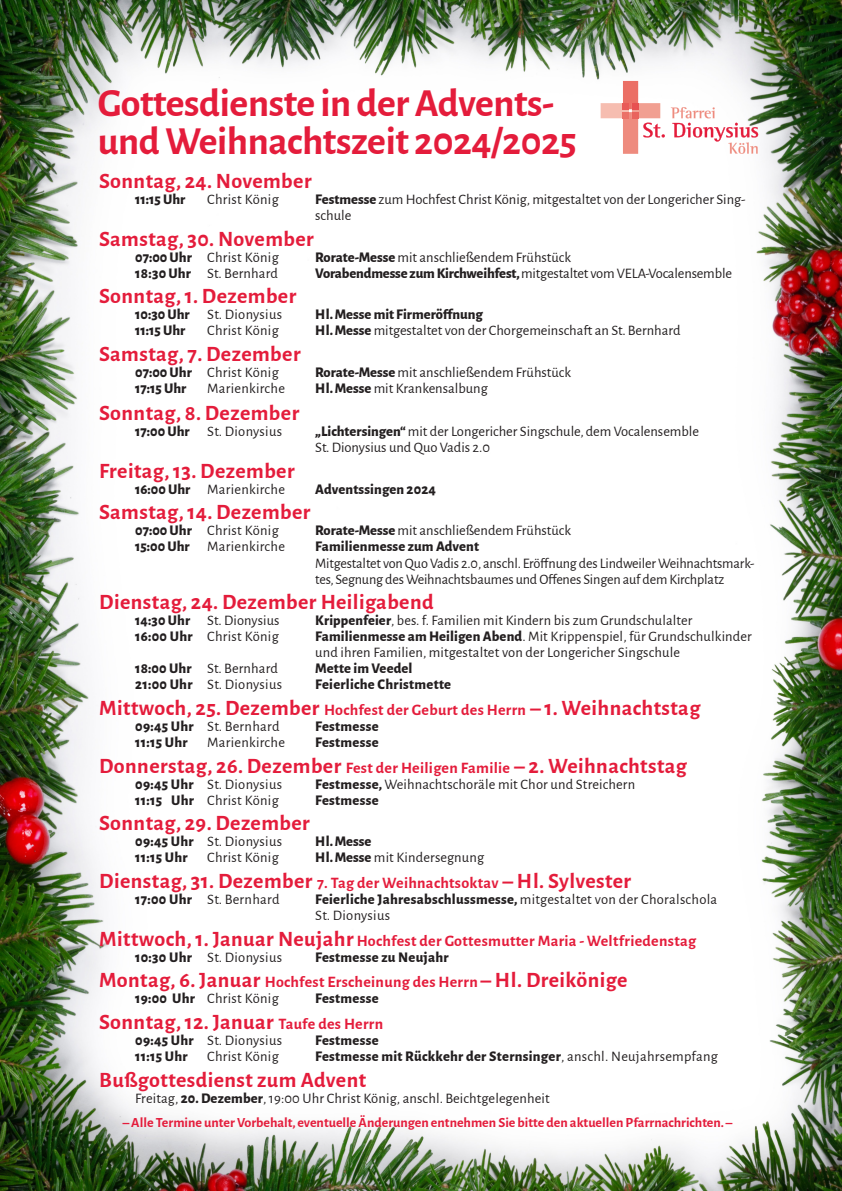
<style>
.page{position:relative;width:842px;height:1191px;background:#fff}
.page>*{position:absolute;margin:0;border:0;box-sizing:border-box;transform-origin:0 0}
.t1{font:700 40px/38px "Alegreya Sans";letter-spacing:-.01em;color:#e41c3b}
.t2{font:700 22px "Alegreya Sans";letter-spacing:.02em;color:#e41c3b}
.t3{font:700 16px "Alegreya Sans";letter-spacing:.02em;color:#e41c3b}
.t4{font:14.5px/16px "Alegreya Sans";letter-spacing:.005em;color:#231f20}
.t5{font:800 14.5px "Alegreya Sans";letter-spacing:.02em;color:#231f20}
.t6{font:800 14.5px "Alegreya Sans";color:#231f20}
.t7{font:700 14px "Alegreya Sans";color:#e41c3b}
.s1{font-weight:800}
.s2{font-size:16px}
.s3{font-size:22px}
.s4{font-weight:400}
</style>
<div class="page">
<img style="left:0;top:0;width:842px;height:1191px">
<svg style="left:601px;top:81px;width:64px;height:73px"></svg>
<svg style="left:671px;top:107px;width:87px;height:47px"></svg>
<h1 class="t1" style="left:98px;top:81px;width:481px">Gottesdienste in der Advents&shy;und Weihnachtszeit 2024/2025</h1>
<h2 class="t2" style="left:99px;top:165px;width:214px">Sonntag, 24. November</h2>
<p class="t5" style="left:135px;top:188px;width:52px">11:15 Uhr</p>
<p class="t4" style="left:207px;top:191px;width:73px">Christ König</p>
<p class="t4" style="left:315px;top:191px;width:432px"><span class="s1">Festmesse</span> zum Hochfest Christ König, mitgestaltet von der Longericher Sing&shy;schule</p>
<h2 class="t2" style="left:99px;top:222px;width:216px">Samstag, 30. November</h2>
<p class="t4" style="left:135px;top:248px;width:145px"><span class="s1">07:00 Uhr</span> Christ König</p>
<p class="t4" style="left:315px;top:248px;width:257px"><span class="s1">Rorate-Messe</span> mit anschließendem Frühstück</p>
<p class="t4" style="left:135px;top:264px;width:144px"><span class="s1">18:30 Uhr</span> St. Bernhard</p>
<p class="t4" style="left:315px;top:264px;width:418px"><span class="s1">Vorabendmesse zum Kirchweihfest,</span> mitgestaltet vom VELA-Vocalensemble</p>
<h2 class="t2" style="left:99px;top:280px;width:199px">Sonntag, 1. Dezember</h2>
<p class="t4" style="left:135px;top:306px;width:148px"><span class="s1">10:30 Uhr</span> St. Dionysius</p>
<p class="t6" style="left:315px;top:304px;width:169px">Hl. Messe mit Firmeröffnung</p>
<p class="t5" style="left:135px;top:320px;width:52px">11:15 Uhr</p>
<p class="t4" style="left:207px;top:322px;width:73px">Christ König</p>
<p class="t4" style="left:315px;top:322px;width:367px"><span class="s1">Hl. Messe</span> mitgestaltet von der Chorgemeinschaft an St. Bernhard</p>
<h2 class="t2" style="left:99px;top:338px;width:203px">Samstag, 7. Dezember</h2>
<p class="t4" style="left:135px;top:364px;width:145px"><span class="s1">07:00 Uhr</span> Christ König</p>
<p class="t4" style="left:315px;top:364px;width:257px"><span class="s1">Rorate-Messe</span> mit anschließendem Frühstück</p>
<p class="t5" style="left:135px;top:377px;width:53px">17:15 Uhr</p>
<p class="t4" style="left:207px;top:380px;width:79px">Marienkirche</p>
<p class="t4" style="left:315px;top:380px;width:174px"><span class="s1">Hl. Messe</span> mit Krankensalbung</p>
<h2 class="t2" style="left:99px;top:397px;width:202px">Sonntag, 8. Dezember</h2>
<p class="t4" style="left:135px;top:423px;width:148px"><span class="s1">17:00 Uhr</span> St. Dionysius</p>
<p class="t4" style="left:315px;top:423px;width:385px"><span class="s1">„Lichtersingen“</span> mit der Longericher Singschule, dem Vocalensemble<br>St. Dionysius und Quo Vadis 2.0</p>
<h2 class="t2" style="left:99px;top:454px;width:197px">Freitag, 13. Dezember</h2>
<p class="t4" style="left:135px;top:480px;width:151px"><span class="s1">16:00 Uhr</span> Marienkirche</p>
<p class="t5" style="left:315px;top:478px;width:122px">Adventssingen 2024</p>
<h2 class="t2" style="left:99px;top:496px;width:213px">Samstag, 14. Dezember</h2>
<p class="t4" style="left:135px;top:522px;width:145px"><span class="s1">07:00 Uhr</span> Christ König</p>
<p class="t4" style="left:315px;top:522px;width:257px"><span class="s1">Rorate-Messe</span> mit anschließendem Frühstück</p>
<p class="t4" style="left:135px;top:538px;width:151px"><span class="s1">15:00 Uhr</span> Marienkirche</p>
<p class="t5" style="left:315px;top:536px;width:165px">Familienmesse zum Advent</p>
<p class="t4" style="left:315px;top:554px;width:441px">Mitgestaltet von Quo Vadis 2.0, anschl. Eröffnung des Lindweiler Weihnachtsmark&shy;tes, Segnung des Weihnachtsbaumes und Offenes Singen auf dem Kirchplatz</p>
<h2 class="t2" style="left:99px;top:586px;width:336px">Dienstag, 24. Dezember Heiligabend</h2>
<p class="t4" style="left:135px;top:612px;width:146px"><span class="s1">14:30 Uhr</span> St. Dionysius</p>
<p class="t4" style="left:315px;top:612px;width:379px"><span class="s1">Krippenfeier</span>, bes. f. Familien mit Kindern bis zum Grundschulalter</p>
<p class="t4" style="left:135px;top:628px;width:145px"><span class="s1">16:00 Uhr</span> Christ König</p>
<p class="t4" style="left:315px;top:628px;width:438px"><span class="s1">Familienmesse am Heiligen Abend</span>. Mit Krippenspiel, für Grundschulkinder und ihren Familien, mitgestaltet von der Longericher Singschule</p>
<p class="t4" style="left:135px;top:660px;width:144px"><span class="s1">18:00 Uhr</span> St. Bernhard</p>
<p class="t5" style="left:315px;top:657px;width:99px">Mette im Veedel</p>
<p class="t4" style="left:135px;top:676px;width:148px"><span class="s1">21:00 Uhr</span> St. Dionysius</p>
<p class="t5" style="left:315px;top:673px;width:137px">Feierliche Christmette</p>
<h2 class="t2" style="left:99px;top:691px;width:603px">Mittwoch, 25. Dezember <span class="s2">Hochfest der Geburt des Herrn</span> – 1. Weihnachtstag</h2>
<p class="t4" style="left:135px;top:717px;width:146px"><span class="s1">09:45 Uhr</span> St. Bernhard</p>
<p class="t5" style="left:315px;top:715px;width:65px">Festmesse</p>
<p class="t5" style="left:135px;top:731px;width:54px">11:15 Uhr</p>
<p class="t4" style="left:207px;top:733px;width:79px">Marienkirche</p>
<p class="t5" style="left:315px;top:731px;width:65px">Festmesse</p>
<h2 class="t2" style="left:99px;top:749px;width:589px">Donnerstag, 26. Dezember <span class="s2">Fest der Heiligen Familie</span> – 2. Weihnachtstag</h2>
<p class="t4" style="left:135px;top:775px;width:148px"><span class="s1">09:45 Uhr</span> St. Dionysius</p>
<p class="t4" style="left:315px;top:775px;width:321px"><span class="s1">Festmesse,</span> Weihnachtschoräle mit Chor und Streichern</p>
<p class="t4" style="left:135px;top:791px;width:145px"><span class="s1">11:15 Uhr</span> Christ König</p>
<p class="t5" style="left:315px;top:789px;width:65px">Festmesse</p>
<h2 class="t2" style="left:99px;top:807px;width:212px">Sonntag, 29. Dezember</h2>
<p class="t4" style="left:135px;top:833px;width:148px"><span class="s1">09:45 Uhr</span> St. Dionysius</p>
<p class="t5" style="left:315px;top:830px;width:58px">Hl. Messe</p>
<p class="t5" style="left:135px;top:846px;width:54px">11:15 Uhr</p>
<p class="t4" style="left:207px;top:849px;width:73px">Christ König</p>
<p class="t4" style="left:315px;top:849px;width:170px"><span class="s1">Hl. Messe</span> mit Kindersegnung</p>
<h2 class="t2" style="left:99px;top:864px;width:533px">Dienstag, 31. Dezember <span class="s2">7. Tag der Weihnachtsoktav</span> – Hl. Sylvester</h2>
<p class="t4" style="left:135px;top:890px;width:146px"><span class="s1">17:00 Uhr</span> St. Bernhard</p>
<p class="t4" style="left:315px;top:890px;width:404px"><span class="s1">Feierliche Jahresabschlussmesse,</span> mitgestaltet von der Choralschola<br>St. Dionysius</p>
<p class="t3" style="left:99px;top:928px;width:598px"><span class="s3">Mittwoch, 1. Januar Neujahr</span> Hochfest der Gottesmutter Maria - Weltfriedenstag</p>
<p class="t4" style="left:135px;top:948px;width:148px"><span class="s1">10:30 Uhr</span> St. Dionysius</p>
<p class="t5" style="left:315px;top:946px;width:135px">Festmesse zu Neujahr</p>
<h2 class="t2" style="left:99px;top:964px;width:530px">Montag, 6. Januar <span class="s2">Hochfest Erscheinung des Herrn</span> – Hl. Dreikönige</h2>
<p class="t4" style="left:135px;top:990px;width:145px"><span class="s1">19:00 Uhr</span> Christ König</p>
<p class="t5" style="left:315px;top:987px;width:65px">Festmesse</p>
<h2 class="t2" style="left:99px;top:1005px;width:286px">Sonntag, 12. Januar <span class="s2">Taufe des Herrn</span></h2>
<p class="t4" style="left:135px;top:1031px;width:148px"><span class="s1">09:45 Uhr</span> St. Dionysius</p>
<p class="t5" style="left:315px;top:1029px;width:65px">Festmesse</p>
<p class="t5" style="left:135px;top:1045px;width:54px">11:15 Uhr</p>
<p class="t4" style="left:207px;top:1047px;width:73px">Christ König</p>
<p class="t5" style="left:315px;top:1045px;width:404px">Festmesse mit Rückkehr der Sternsinger<span class="s4">, anschl. Neujahrsempfang</span></p>
<h2 class="t2" style="left:99px;top:1063px;width:268px">Bußgottesdienst zum Advent</h2>
<p class="t4" style="left:135px;top:1089px;width:416px">Freitag, <span class="s1">20. Dezember</span>, 19:00 Uhr Christ König, anschl. Beichtgelegenheit</p>
<p class="t7" style="left:123px;top:1112px;width:611px">– Alle Termine unter Vorbehalt, eventuelle Änderungen entnehmen Sie bitte den aktuellen Pfarrnachrichten. –</p>
</div>
